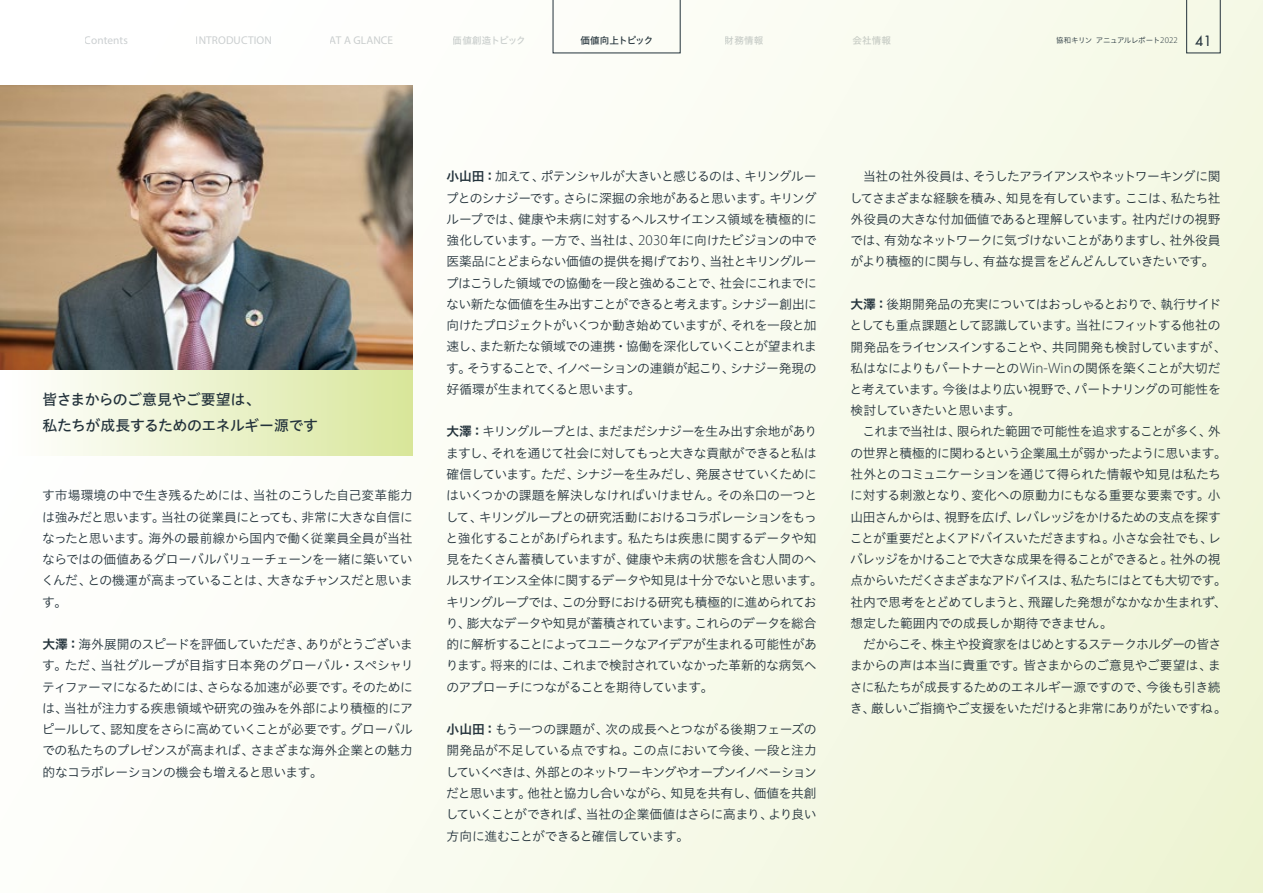
<style>
.page{position:relative;width:1263px;height:893px;background:#fff}
.page>*{position:absolute;margin:0;border:0;box-sizing:border-box;transform-origin:0 0}
.t1{font:14.85px/25.5px "Hiragino UD Sans Std N W5";letter-spacing:-.025em;color:#23323b}
.t2{font:12.75px/21.3px "Hiragino UD Sans Std N W3";letter-spacing:-.045em;color:#23323b;text-align:justify}
.t3{font:11.25px "Myriad Pro";letter-spacing:.01em;color:#cbcfd1}
.t4{font:9.6px "Hiragino UD Sans Std N W5";letter-spacing:-.085em;color:#cbcfd1}
.t5{font:9.6px "Hiragino UD Sans Std N W5";letter-spacing:-.085em;color:#23323b}
.t6{font:9.6px "Hiragino UD Sans Std N W5";letter-spacing:.01em;color:#cbcfd1}
.t7{font:7.5px "Hiragino UD Sans Std N W3";letter-spacing:-.045em;color:#23323b}
.s1{font-family:"Myriad Pro";font-weight:300;font-size:8.85px}
.s2{font-family:"Futura";font-size:13.8px}
.s3{font-family:"Hiragino UD Sans Std N W6"}
.s4{font-family:"Myriad Pro";font-weight:300;font-size:15px}
</style>
<div class="page">
<div style="left:0;top:0;width:1263px;height:893px;background:linear-gradient(to right,#fff,#f2f7de)"></div>
<div style="left:0;top:370px;width:412px;height:85px;background:linear-gradient(to right,#fff,#d9e69c)"></div>
<img style="left:0;top:85px;width:412px;height:285px">
<svg style="left:1186px;top:0;width:34px;height:53px;background:#ebefde"></svg>
<svg style="left:553px;top:0;width:127px;height:53px"></svg>
<p class="t3" style="left:85px;top:34px;width:45px">Contents</p>
<p class="t3" style="left:196px;top:34px;width:77px">INTRODUCTION</p>
<p class="t3" style="left:330px;top:34px;width:65px">AT A GLANCE</p>
<p class="t4" style="left:453px;top:33px;width:75px">価値創造トピック</p>
<p class="t5" style="left:580px;top:33px;width:75px">価値向上トピック</p>
<p class="t6" style="left:725px;top:33px;width:40px">財務情報</p>
<p class="t6" style="left:852px;top:33px;width:40px">会社情報</p>
<p class="t7" style="left:1056px;top:35px;width:157px">協和キリン アニュアルレポート<span class="s1">2022</span> <span class="s2">41</span></p>
<p class="t1" style="left:43px;top:386px;width:277px">皆さまからのご意見やご要望は、<br>私たちが成長するためのエネルギー源です</p>
<p class="t2" style="left:42px;top:484px;width:373px">す市場環境の中で生き残るためには、当社のこうした自己変革能力は強みだと思います。当社の従業員にとっても、非常に大きな自信になったと思います。海外の最前線から国内で働く従業員全員が当社ならではの価値あるグローバルバリューチェーンを一緒に築いていくんだ、との機運が高まっていることは、大きなチャンスだと思います。</p>
<p class="t2" style="left:42px;top:633px;width:373px"><span class="s3">大澤：</span>海外展開のスピードを評価していただき、ありがとうございます。ただ、当社グループが目指す日本発のグローバル・スペシャリティファーマになるためには、さらなる加速が必要です。そのためには、当社が注力する疾患領域や研究の強みを外部により積極的にアピールして、認知度をさらに高めていくことが必要です。グローバルでの私たちのプレゼンスが高まれば、さまざまな海外企業との魅力的なコラボレーションの機会も増えると思います。</p>
<p class="t2" style="left:446px;top:165px;width:373px"><span class="s3">小山田：</span>加えて、ポテンシャルが大きいと感じるのは、キリングループとのシナジーです。さらに深掘の余地があると思います。キリングループでは、健康や未病に対するヘルスサイエンス領域を積極的に強化しています。一方で、当社は、<span class="s4">2030</span>年に向けたビジョンの中で医薬品にとどまらない価値の提供を掲げており、当社とキリングループはこうした領域での協働を一段と強めることで、社会にこれまでにない新たな価値を生み出すことができると考えます。シナジー創出に向けたプロジェクトがいくつか動き始めていますが、それを一段と加速し、また新たな領域での連携・協働を深化していくことが望まれます。そうすることで、イノベーションの連鎖が起こり、シナジー発現の好循環が生まれてくると思います。</p>
<p class="t2" style="left:446px;top:420px;width:379px;text-align:left"><span class="s3">大澤：</span>キリングループとは、まだまだシナジーを生み出す余地がありますし、それを通じて社会に対してもっと大きな貢献ができると私は確信しています。ただ、シナジーを生みだし、発展させていくためにはいくつかの課題を解決しなければいけません。その糸口の一つとして、キリングループとの研究活動におけるコラボレーションをもっと強化することがあげられます。私たちは疾患に関するデータや知見をたくさん蓄積していますが、健康や未病の状態を含む人間のヘルスサイエンス全体に関するデータや知見は十分でないと思います。キリングループでは、この分野における研究も積極的に進められており、膨大なデータや知見が蓄積されています。これらのデータを総合的に解析することによってユニークなアイデアが生まれる可能性があります。将来的には、これまで検討されていなかった革新的な病気へのアプローチにつながることを期待しています。</p>
<p class="t2" style="left:446px;top:718px;width:373px"><span class="s3">小山田：</span>もう一つの課題が、次の成長へとつながる後期フェーズの開発品が不足している点ですね。この点において今後、一段と注力していくべきは、外部とのネットワーキングやオープンイノベーションだと思います。他社と協力し合いながら、知見を共有し、価値を共創していくことができれば、当社の企業価値はさらに高まり、より良い方向に進むことができると確信しています。</p>
<p class="t2" style="left:850px;top:165px;width:372px">　当社の社外役員は、そうしたアライアンスやネットワーキングに関してさまざまな経験を積み、知見を有しています。ここは、私たち社外役員の大きな付加価値であると理解しています。社内だけの視野では、有効なネットワークに気づけないことがありますし、社外役員がより積極的に関与し、有益な提言をどんどんしていきたいです。</p>
<p class="t2" style="left:850px;top:293px;width:379px;text-align:left"><span class="s3">大澤：</span>後期開発品の充実についてはおっしゃるとおりで、執行サイドとしても重点課題として認識しています。当社にフィットする他社の開発品をライセンスインすることや、共同開発も検討していますが、私はなによりもパートナーとの<span class="s4">Win-Win</span>の関係を築くことが大切だと考えています。今後はより広い視野で、パートナリングの可能性を検討していきたいと思います。<br>　これまで当社は、限られた範囲で可能性を追求することが多く、外の世界と積極的に関わるという企業風土が弱かったように思います。社外とのコミュニケーションを通じて得られた情報や知見は私たちに対する刺激となり、変化への原動力にもなる重要な要素です。小山田さんからは、視野を広げ、レバレッジをかけるための支点を探すことが重要だとよくアドバイスいただきますね。小さな会社でも、レバレッジをかけることで大きな成果を得ることができると。社外の視点からいただくさまざまなアドバイスは、私たちにはとても大切です。社内で思考をとどめてしまうと、飛躍した発想がなかなか生まれず、想定した範囲内での成長しか期待できません。<br>　だからこそ、株主や投資家をはじめとするステークホルダーの皆さまからの声は本当に貴重です。皆さまからのご意見やご要望は、まさに私たちが成長するためのエネルギー源ですので、今後も引き続き、厳しいご指摘やご支援をいただけると非常にありがたいですね。</p>
</div>
